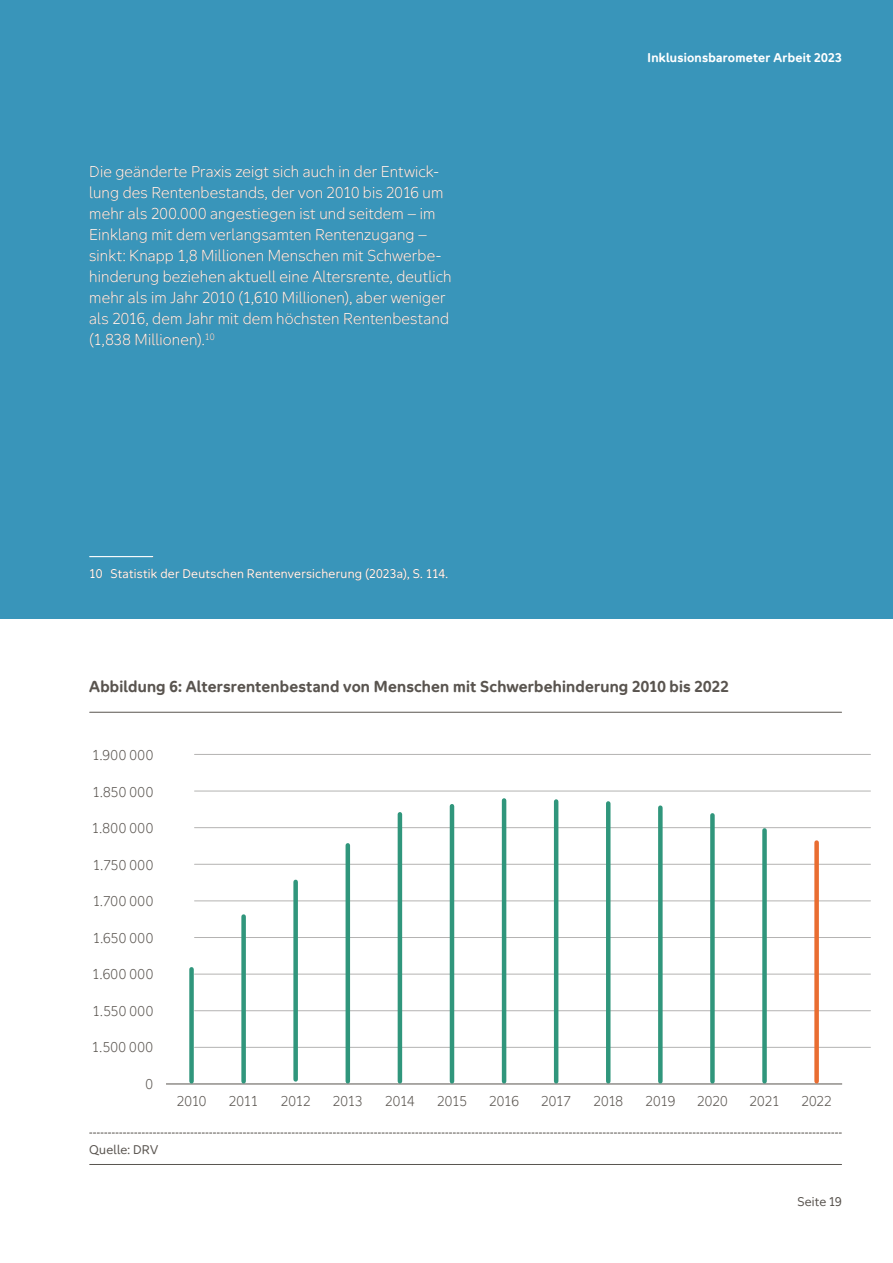
<style>
.page{position:relative;width:893px;height:1263px;background:#fff}
.page>*{position:absolute;margin:0;border:0;box-sizing:border-box;transform-origin:0 0}
.t1{font:300 15px/21px "Aktion Mensch";letter-spacing:.005em;color:#fff}
.t2{font:700 15px "Aktion Mensch";letter-spacing:.01em;color:#59544f}
.t3{font:300 13.5px "Aktion Mensch";letter-spacing:.01em;color:#59544f}
.t4{font:12px "Aktion Mensch";letter-spacing:.02em;color:#fff}
.t5{font:700 12px "Aktion Mensch";letter-spacing:.02em;color:#fff}
.t6{font:12px "Aktion Mensch";letter-spacing:.02em;color:#59544f}
</style>
<div class="page">
<div style="left:0;top:0;width:893px;height:619px;background:#3995ba"></div>
<hr style="left:90px;top:712px;width:752px;height:1px;background:#59544f">
<svg style="left:90px;top:1133px;width:752px;height:1px"></svg>
<hr style="left:90px;top:1164px;width:752px;height:1px;background:#59544f">
<hr style="left:195px;top:754px;width:675px;height:1px;background:#b4b3b2">
<hr style="left:195px;top:791px;width:675px;height:1px;background:#b4b3b2">
<hr style="left:195px;top:901px;width:675px;height:1px;background:#b4b3b2">
<hr style="left:195px;top:827px;width:675px;height:1px;background:#b4b3b2">
<hr style="left:195px;top:974px;width:675px;height:1px;background:#b4b3b2">
<hr style="left:195px;top:937px;width:675px;height:1px;background:#b4b3b2">
<hr style="left:195px;top:864px;width:675px;height:1px;background:#b4b3b2">
<hr style="left:195px;top:1010px;width:675px;height:1px;background:#b4b3b2">
<hr style="left:195px;top:1047px;width:675px;height:1px;background:#b4b3b2">
<hr style="left:166px;top:1083px;width:676px;height:1px;background:#59544f">
<div style="left:189px;top:969px;width:5px;height:112px;background:#30967c"></div>
<div style="left:241px;top:916px;width:5px;height:165px;background:#30967c"></div>
<div style="left:293px;top:882px;width:5px;height:197px;background:#30967c"></div>
<hr style="left:346px;top:845px;width:4px;height:236px;background:#30967c">
<hr style="left:398px;top:814px;width:4px;height:267px;background:#30967c">
<hr style="left:450px;top:806px;width:4px;height:275px;background:#30967c">
<hr style="left:502px;top:800px;width:4px;height:281px;background:#30967c">
<hr style="left:554px;top:801px;width:4px;height:280px;background:#30967c">
<hr style="left:606px;top:803px;width:4px;height:278px;background:#30967c">
<div style="left:658px;top:808px;width:5px;height:273px;background:#30967c"></div>
<div style="left:710px;top:815px;width:5px;height:266px;background:#30967c"></div>
<div style="left:762px;top:830px;width:5px;height:251px;background:#30967c"></div>
<div style="left:814px;top:842px;width:5px;height:239px;background:#e96d31"></div>
<hr style="left:89px;top:556px;width:64px;height:1px;background:#fff">
<p class="t1" style="left:89px;top:161px;width:364px">Die geänderte Praxis zeigt sich auch in der Entwick&shy;lung des Rentenbestands, der von 2010 bis 2016 um mehr als 200.000 angestiegen ist und seitdem – im Einklang mit dem verlangsamten Rentenzugang – sinkt: Knapp 1,8 Millionen Menschen mit Schwerbe&shy;hinderung beziehen aktuell eine Altersrente, deutlich mehr als im Jahr 2010 (1,610 Millionen), aber weniger als 2016, dem Jahr mit dem höchsten Rentenbestand (1,838 Millionen).<sup>10</sup></p>
<p class="t4" style="left:89px;top:564px;width:360px">10 Statistik der Deutschen Rentenversicherung (2023a), S. 114.</p>
<p class="t5" style="left:648px;top:49px;width:196px">Inklusionsbarometer Arbeit 2023</p>
<h4 class="t2" style="left:89px;top:676px;width:641px">Abbildung 6: Altersrentenbestand von Menschen mit Schwerbehinderung 2010 bis 2022</h4>
<p class="t3" style="left:92px;top:746px;width:63px">1.900 000</p>
<p class="t3" style="left:92px;top:783px;width:62px">1.850 000</p>
<p class="t3" style="left:92px;top:819px;width:63px">1.800 000</p>
<p class="t3" style="left:93px;top:856px;width:62px">1.750 000</p>
<p class="t3" style="left:93px;top:893px;width:62px">1.700 000</p>
<p class="t3" style="left:93px;top:929px;width:62px">1.650 000</p>
<p class="t3" style="left:92px;top:966px;width:63px">1.600 000</p>
<p class="t3" style="left:93px;top:1002px;width:62px">1.550 000</p>
<p class="t3" style="left:92px;top:1039px;width:63px">1.500 000</p>
<p class="t3" style="left:146px;top:1075px;width:9px">0</p>
<p class="t6" style="left:89px;top:1140px;width:70px">Quelle: DRV</p>
<p class="t3" style="left:177px;top:1092px;width:31px">2010</p>
<p class="t3" style="left:229px;top:1092px;width:31px">2011</p>
<p class="t3" style="left:281px;top:1092px;width:32px">2012</p>
<p class="t3" style="left:333px;top:1092px;width:32px">2013</p>
<p class="t3" style="left:385px;top:1092px;width:31px">2014</p>
<p class="t3" style="left:437px;top:1092px;width:31px">2015</p>
<p class="t3" style="left:489px;top:1092px;width:31px">2016</p>
<p class="t3" style="left:541px;top:1092px;width:31px">2017</p>
<p class="t3" style="left:593px;top:1092px;width:31px">2018</p>
<p class="t3" style="left:645px;top:1092px;width:32px">2019</p>
<p class="t3" style="left:697px;top:1092px;width:32px">2020</p>
<p class="t3" style="left:749px;top:1092px;width:32px">2021</p>
<p class="t3" style="left:801px;top:1092px;width:32px">2022</p>
<p class="t6" style="left:797px;top:1193px;width:46px">Seite 19</p>
</div>
